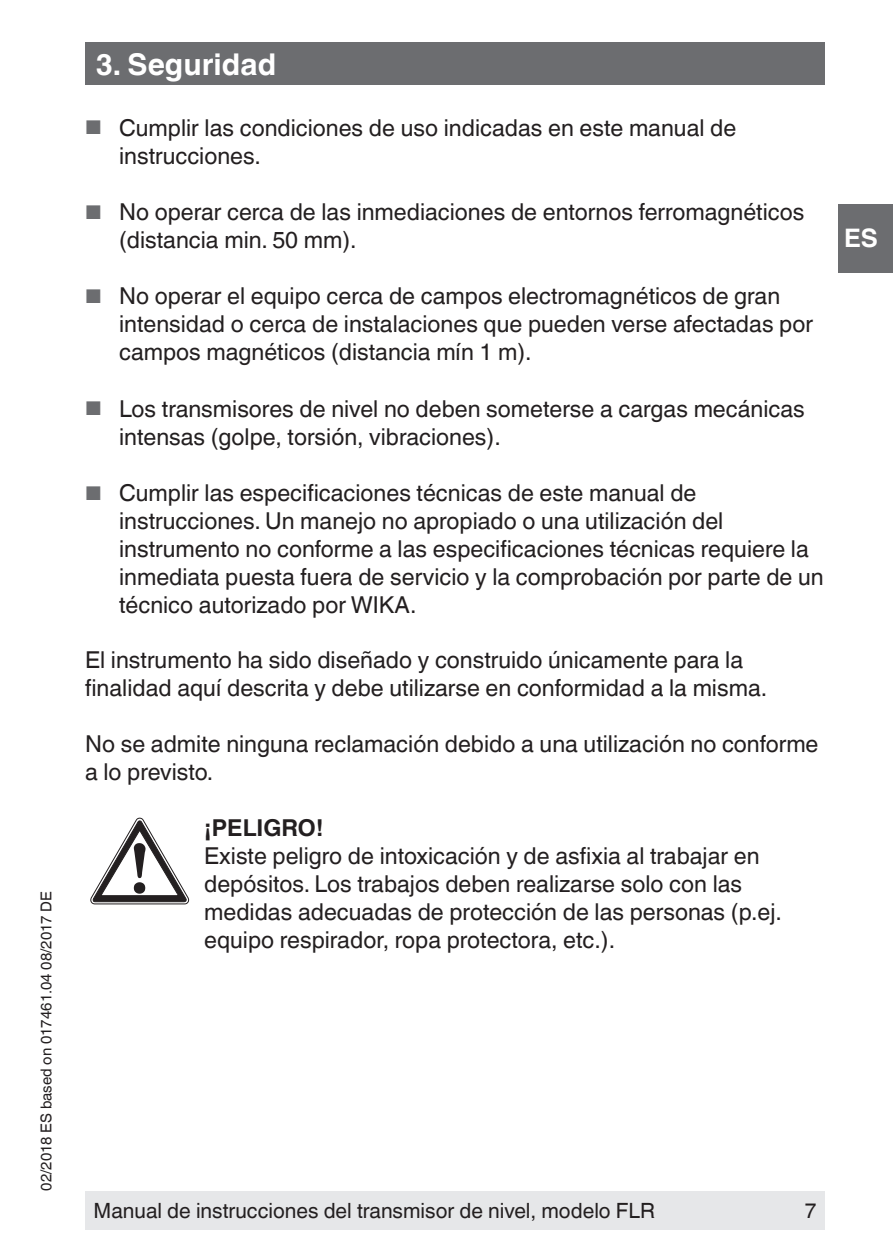
<style>
.page{position:relative;width:893px;height:1259px;background:#fff}
.page>*{position:absolute;margin:0;border:0;box-sizing:border-box;transform-origin:0 0}
.t1{font:700 30px "Helvetica World";color:#fff}
.t2{font:700 25.5px "Helvetica World";color:#fff}
.t3{font:23.4px/27.9px "Helvetica World";color:#231f20}
.t4{font:700 23.4px "Helvetica World";color:#231f20}
.t5{font:21px "Helvetica World";color:#231f20}
.t6{font:15px "Helvetica World";color:#231f20}
.s1{font-size:19.8px;color:#6c6d70}
</style>
<div class="page">
<div style="left:85px;top:1191px;width:740px;height:38px;background:#e6e7e9"></div>
<div style="left:838px;top:204px;width:55px;height:68px;background:#6c6d70"></div>
<div style="left:85px;top:43px;width:740px;height:42px;background:#6c6d70"></div>
<svg style="left:91px;top:818px;width:98px;height:86px"></svg>
<p class="t6" style="left:38px;top:1190px;width:301px;rotate:-90deg">02/2018 ES based on 017461.04 08/2017 DE</p>
<p class="t1" style="left:96px;top:47px;width:182px">3. Seguridad</p>
<p class="t3" style="left:119px;top:114px;width:619px;text-indent:-34px"><span class="s1">■</span> Cumplir las condiciones de uso indicadas en este manual de instrucciones.</p>
<p class="t3" style="left:119px;top:198px;width:687px;text-indent:-34px"><span class="s1">■</span> No operar cerca de las inmediaciones de entornos ferromagnéticos (distancia min. 50 mm).</p>
<p class="t3" style="left:119px;top:282px;width:695px;text-indent:-34px"><span class="s1">■</span> No operar el equipo cerca de campos electromagnéticos de gran intensidad o cerca de instalaciones que pueden verse afectadas por campos magnéticos (distancia mín 1 m).</p>
<p class="t3" style="left:119px;top:395px;width:687px;text-indent:-34px"><span class="s1">■</span> Los transmisores de nivel no deben someterse a cargas mecánicas intensas (golpe, torsión, vibraciones).</p>
<p class="t3" style="left:119px;top:479px;width:706px;text-indent:-34px"><span class="s1">■</span> Cumplir las especificaciones técnicas de este manual de instrucciones. Un manejo no apropiado o una utilización del instrumento no conforme a las especificaciones técnicas requiere la inmediata puesta fuera de servicio y la comprobación por parte de un técnico autorizado por WIKA.</p>
<p class="t3" style="left:85px;top:646px;width:684px">El instrumento ha sido diseñado y construido únicamente para la finalidad aquí descrita y debe utilizarse en conformidad a la misma.</p>
<p class="t3" style="left:85px;top:730px;width:735px">No se admite ninguna reclamación debido a una utilización no conforme a lo previsto.</p>
<p class="t4" style="left:204px;top:814px;width:121px">¡PELIGRO!</p>
<p class="t3" style="left:204px;top:842px;width:579px">Existe peligro de intoxicación y de asfixia al trabajar en depósitos. Los trabajos deben realizarse solo con las medidas adecuadas de protección de las personas (p.ej. equipo respirador, ropa protectora, etc.).</p>
<p class="t2" style="left:844px;top:224px;width:35px">ES</p>
<p class="t5" style="left:94px;top:1198px;width:563px">Manual de instrucciones del transmisor de nivel, modelo FLR</p>
<p class="t5" style="left:805px;top:1198px;width:13px">7</p>
</div>
